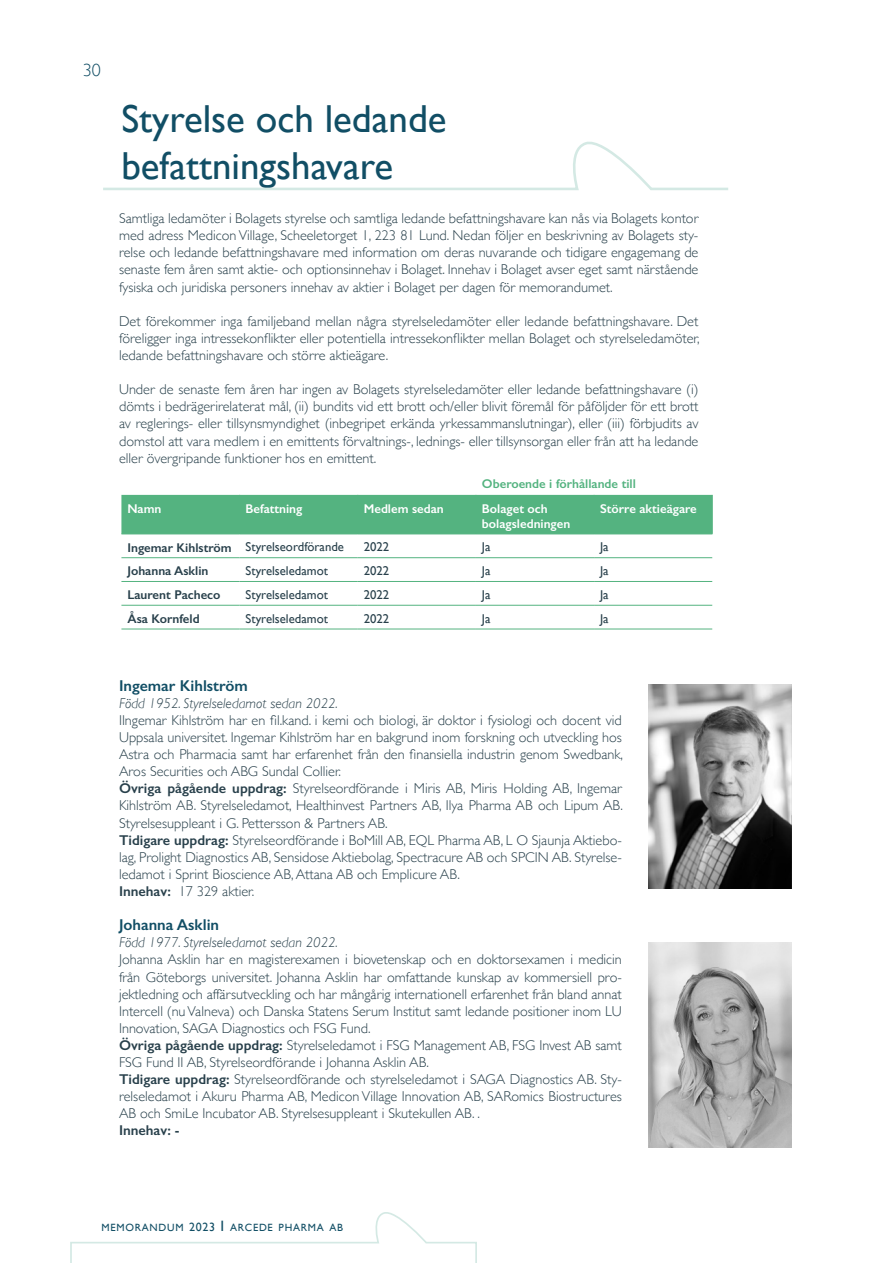
<style>
.page{position:relative;width:893px;height:1263px;background:#fff}
.page>*{position:absolute;margin:0;border:0;box-sizing:border-box;transform-origin:0 0}
.t1{font:39px/46.8px "Gill Sans";color:#114e65}
.t2{font:300 18px "Gill Sans";color:#114e65}
.t3{font:600 15.75px "Gill Sans";color:#114e65}
.t4{font:300 14.25px/17.1px "Gill Sans";color:#28404b;text-align:justify}
.t5{font:italic 300 14.25px "Gill Sans";color:#28404b}
.t6{font:600 14.25px "Gill Sans";color:#28404b}
.t7{font:12.75px "Gill Sans";color:#28404b}
.t8{font:600 12.75px/15.3px "Gill Sans";color:#fff}
.t9{font:600 12.75px "Gill Sans";color:#28404b}
.t10{font:600 12.75px "Gill Sans";color:#54b380}
.t11{font:10.5px "Gill Sans";letter-spacing:.07em;color:#114e65}
.s1{font-weight:600}
.s2{font-size:12px}
.s3{font-size:15px}
</style>
<div class="page">
<svg style="left:70px;top:1212px;width:407px;height:51px"></svg>
<svg style="left:103px;top:141px;width:625px;height:49px"></svg>
<div style="left:121px;top:495px;width:591px;height:39px;background:#54b380"></div>
<hr style="left:712px;top:495px;width:1px;height:39px;background:#54b380">
<hr style="left:121px;top:534px;width:119px;height:1px;background:#54b380">
<hr style="left:240px;top:534px;width:118px;height:1px;background:#54b380">
<hr style="left:358px;top:534px;width:118px;height:1px;background:#54b380">
<hr style="left:476px;top:534px;width:118px;height:1px;background:#54b380">
<hr style="left:594px;top:534px;width:118px;height:1px;background:#54b380">
<hr style="left:121px;top:557px;width:119px;height:1px;background:#54b380">
<hr style="left:240px;top:557px;width:118px;height:1px;background:#54b380">
<hr style="left:358px;top:557px;width:118px;height:1px;background:#54b380">
<hr style="left:476px;top:557px;width:118px;height:1px;background:#54b380">
<hr style="left:594px;top:557px;width:118px;height:1px;background:#54b380">
<hr style="left:121px;top:581px;width:119px;height:1px;background:#54b380">
<hr style="left:240px;top:581px;width:118px;height:1px;background:#54b380">
<hr style="left:358px;top:581px;width:118px;height:1px;background:#54b380">
<hr style="left:476px;top:581px;width:118px;height:1px;background:#54b380">
<hr style="left:594px;top:581px;width:118px;height:1px;background:#54b380">
<hr style="left:121px;top:605px;width:119px;height:1px;background:#54b380">
<hr style="left:240px;top:605px;width:118px;height:1px;background:#54b380">
<hr style="left:358px;top:605px;width:118px;height:1px;background:#54b380">
<hr style="left:476px;top:605px;width:118px;height:1px;background:#54b380">
<hr style="left:594px;top:605px;width:118px;height:1px;background:#54b380">
<hr style="left:121px;top:629px;width:119px;height:1px;background:#54b380">
<hr style="left:240px;top:629px;width:118px;height:1px;background:#54b380">
<hr style="left:358px;top:629px;width:118px;height:1px;background:#54b380">
<hr style="left:476px;top:629px;width:118px;height:1px;background:#54b380">
<hr style="left:594px;top:629px;width:118px;height:1px;background:#54b380">
<hr style="left:239px;top:495px;width:1px;height:39px;background:#54b380">
<hr style="left:357px;top:495px;width:1px;height:39px;background:#54b380">
<hr style="left:476px;top:495px;width:1px;height:39px;background:#54b380">
<hr style="left:594px;top:495px;width:1px;height:39px;background:#54b380">
<img style="left:648px;top:685px;width:143px;height:204px">
<img style="left:648px;top:943px;width:143px;height:204px">
<p class="t2" style="left:83px;top:55px;width:20px">30</p>
<h1 class="t1" style="left:121px;top:95px;width:327px">Styrelse och ledande befattningshavare</h1>
<p class="t4" style="left:119px;top:209px;width:581px">Samtliga ledamöter i Bolagets styrelse och samtliga ledande befattningshavare kan nås via Bolagets kontor med adress Medicon Village, Scheeletorget 1, 223 81 Lund. Nedan följer en beskrivning av Bolagets sty&shy;relse och ledande befattningshavare med information om deras nuvarande och tidigare engagemang de senaste fem åren samt aktie- och optionsinnehav i Bolaget. Innehav i Bolaget avser eget samt närstående fysiska och juridiska personers innehav av aktier i Bolaget per dagen för memorandumet.</p>
<p class="t4" style="left:119px;top:312px;width:582px">Det förekommer inga familjeband mellan några styrelseledamöter eller ledande befattningshavare. Det föreligger inga intressekonflikter eller potentiella intressekonflikter mellan Bolaget och styrelseledamöter, ledande befattningshavare och större aktieägare.</p>
<p class="t4" style="left:119px;top:380px;width:581px">Under de senaste fem åren har ingen av Bolagets styrelseledamöter eller ledande befattningshavare (i) dömts i bedrägerirelaterat mål, (ii) bundits vid ett brott och/eller blivit föremål för påföljder för ett brott av reglerings- eller tillsynsmyndighet (inbegripet erkända yrkessammanslutningar), eller (iii) förbjudits av domstol att vara medlem i en emittents förvaltnings-, lednings- eller tillsynsorgan eller från att ha ledande eller övergripande funktioner hos en emittent.</p>
<p class="t8" style="left:127px;top:501px;width:36px">Namn</p>
<p class="t8" style="left:246px;top:501px;width:58px">Befattning</p>
<p class="t8" style="left:364px;top:501px;width:82px">Medlem sedan</p>
<p class="t8" style="left:482px;top:501px;width:90px">Bolaget och bolagsledningen</p>
<p class="t8" style="left:600px;top:501px;width:98px">Större aktieägare</p>
<p class="t7" style="left:127px;top:539px;width:218px"><span class="s1">Ingemar Kihlström</span> Styrelseordförande</p>
<p class="t7" style="left:364px;top:539px;width:27px">2022</p>
<p class="t7" style="left:482px;top:539px;width:10px">Ja</p>
<p class="t7" style="left:600px;top:539px;width:10px">Ja</p>
<p class="t9" style="left:127px;top:563px;width:83px">Johanna Asklin</p>
<p class="t7" style="left:246px;top:563px;width:84px">Styrelseledamot</p>
<p class="t7" style="left:364px;top:563px;width:27px">2022</p>
<p class="t7" style="left:482px;top:563px;width:10px">Ja</p>
<p class="t7" style="left:600px;top:563px;width:10px">Ja</p>
<p class="t9" style="left:127px;top:587px;width:95px">Laurent Pacheco</p>
<p class="t7" style="left:246px;top:587px;width:84px">Styrelseledamot</p>
<p class="t7" style="left:364px;top:587px;width:27px">2022</p>
<p class="t7" style="left:482px;top:587px;width:10px">Ja</p>
<p class="t7" style="left:600px;top:587px;width:10px">Ja</p>
<p class="t9" style="left:127px;top:611px;width:74px">Åsa Kornfeld</p>
<p class="t7" style="left:246px;top:611px;width:84px">Styrelseledamot</p>
<p class="t7" style="left:364px;top:611px;width:27px">2022</p>
<p class="t7" style="left:482px;top:611px;width:10px">Ja</p>
<p class="t7" style="left:600px;top:611px;width:10px">Ja</p>
<p class="t10" style="left:482px;top:476px;width:155px">Oberoende i förhållande till</p>
<p class="t3" style="left:119px;top:676px;width:130px">Ingemar Kihlström</p>
<p class="t5" style="left:119px;top:695px;width:220px">Född 1952. Styrelseledamot sedan 2022.</p>
<p class="t4" style="left:119px;top:711px;width:505px;text-align:left">IIngemar Kihlström har en fil.kand. i kemi och biologi, är doktor i fysiologi och docent vid Uppsala universitet. Ingemar Kihlström har en bakgrund inom forskning och utveckling hos Astra och Pharmacia samt har erfarenhet från den finansiella industrin genom Swedbank, Aros Securities och ABG Sundal Collier.<br><span class="s1">Övriga pågående uppdrag:</span> Styrelseordförande i Miris AB, Miris Holding AB, Ingemar Kihlström AB. Styrelseledamot, Healthinvest Partners AB, Ilya Pharma AB och Lipum AB.<br>Styrelsesuppleant i G. Pettersson &amp; Partners AB.<br><span class="s1">Tidigare uppdrag:</span> Styrelseordförande i BoMill AB, EQL Pharma AB, L O Sjaunja Aktiebo&shy;lag, Prolight Diagnostics AB, Sensidose Aktiebolag, Spectracure AB och SPCIN AB. Styrelse&shy;ledamot i Sprint Bioscience AB, Attana AB och Emplicure AB.<br><span class="s1">Innehav:</span> 17 329 aktier.</p>
<p class="t3" style="left:119px;top:915px;width:102px">Johanna Asklin</p>
<p class="t5" style="left:119px;top:934px;width:220px">Född 1977. Styrelseledamot sedan 2022.</p>
<p class="t4" style="left:119px;top:950px;width:504px;text-align:left">Johanna Asklin har en magisterexamen i biovetenskap och en doktorsexamen i medicin från Göteborgs universitet. Johanna Asklin har omfattande kunskap av kommersiell pro&shy;jektledning och affärsutveckling och har mångårig internationell erfarenhet från bland annat Intercell (nu Valneva) och Danska Statens Serum Institut samt ledande positioner inom LU Innovation, SAGA Diagnostics och FSG Fund.<br><span class="s1">Övriga pågående uppdrag:</span> Styrelseledamot i FSG Management AB, FSG Invest AB samt FSG Fund II AB, Styrelseordförande i Johanna Asklin AB.<br><span class="s1">Tidigare uppdrag:</span> Styrelseordförande och styrelseledamot i SAGA Diagnostics AB. Sty&shy;relseledamot i Akuru Pharma AB, Medicon Village Innovation AB, SARomics Biostructures AB och SmiLe Incubator AB. Styrelsesuppleant i Skutekullen AB. .</p>
<p class="t6" style="left:119px;top:1122px;width:62px">Innehav: -</p>
<p class="t11" style="left:101px;top:1221px;width:243px">MEMORANDUM <span class="s2">2023</span> <span class="s3">I</span> ARCEDE PHARMA AB</p>
</div>
